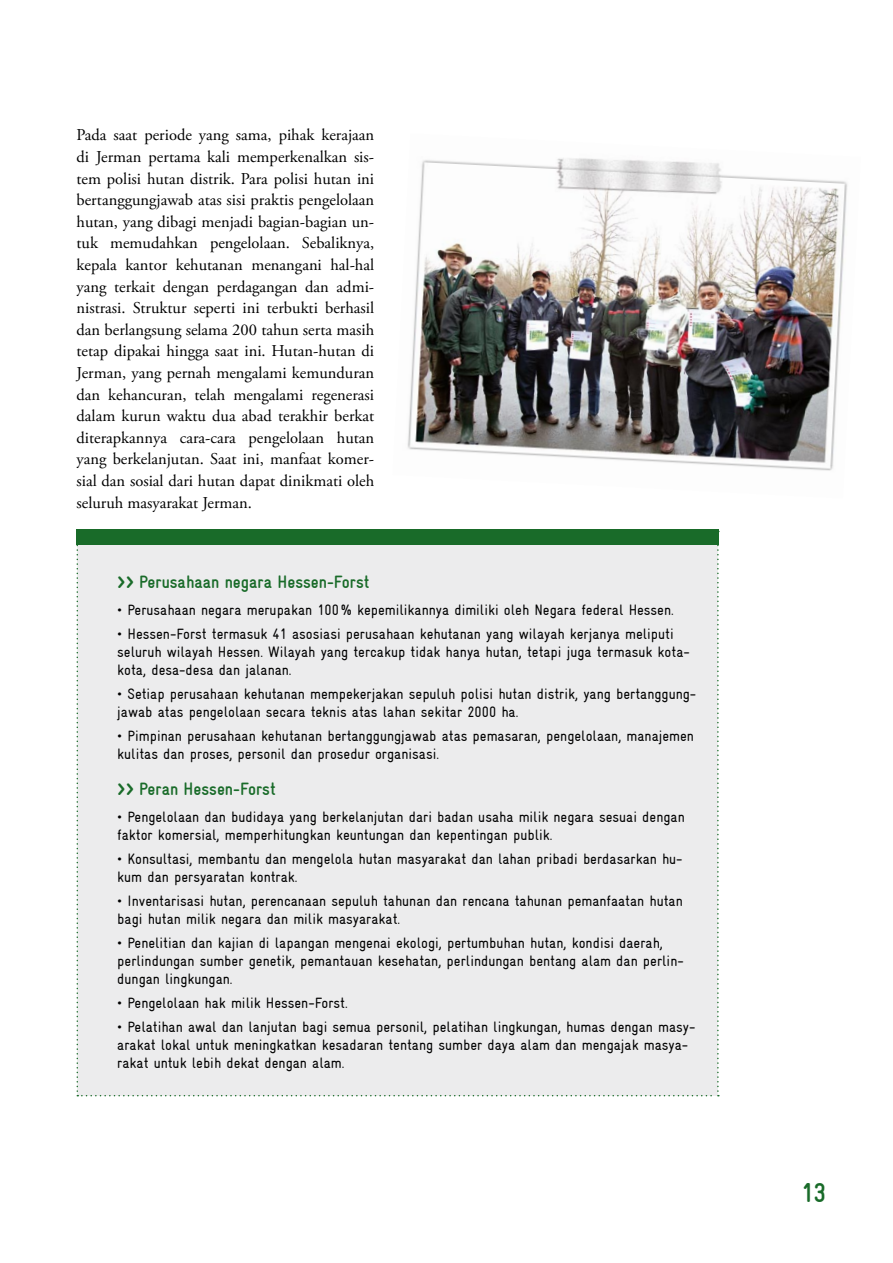
<style>
.page{position:relative;width:893px;height:1263px;background:#fff}
.page>*{position:absolute;margin:0;border:0;box-sizing:border-box;transform-origin:0 0}
.t1{font:700 27px "Gravur Condensed";color:#196b29}
.t2{font:700 18px "Gravur Condensed";color:#196b29}
.t3{font:16.5px/21.6px "Adobe Garamond Pro";color:#000;text-align:justify}
.t4{font:15px/18px "Gravur Condensed";color:#000}
.s1{font-size:24px}
</style>
<div class="page">
<div style="left:77px;top:545px;width:642px;height:551px;background:#ececed"></div>
<div style="left:77px;top:529px;width:642px;height:16px;background:#196b29"></div>
<img style="left:407px;top:158px;width:441px;height:313px">
<p class="t3" style="left:77px;top:125px;width:299px">Pada saat periode yang sama, pihak kerajaan di Jerman pertama kali memperkenalkan sis&shy;tem polisi hutan distrik. Para polisi hutan ini bertanggungjawab atas sisi praktis pengelolaan hutan, yang dibagi menjadi bagian-bagian un&shy;tuk memudahkan pengelolaan. Sebaliknya, kepala kantor kehutanan menangani hal-hal yang terkait dengan perdagangan dan admi&shy;nistrasi. Struktur seperti ini terbukti berhasil dan berlangsung selama 200 tahun serta masih tetap dipakai hingga saat ini. Hutan-hutan di Jerman, yang pernah mengalami kemunduran dan kehancuran, telah mengalami regenerasi dalam kurun waktu dua abad terakhir berkat diterapkannya cara-cara pengelolaan hutan yang berkelanjutan. Saat ini, manfaat komer&shy;sial dan sosial dari hutan dapat dinikmati oleh seluruh masyarakat Jerman.</p>
<p class="t2" style="left:117px;top:572px;width:254px"><span class="s1">&gt;&gt;</span> Perusahaan negara Hessen-Forst</p>
<p class="t4" style="left:117px;top:601px;width:558px">• Perusahaan negara merupakan 100% kepemilikannya dimiliki oleh Negara federal Hessen.</p>
<p class="t4" style="left:117px;top:625px;width:574px">• Hessen-Forst termasuk 41 asosiasi perusahaan kehutanan yang wilayah kerjanya meliputi seluruh wilayah Hessen. Wilayah yang tercakup tidak hanya hutan, tetapi juga termasuk kota&shy;kota, desa-desa dan jalanan.</p>
<p class="t4" style="left:117px;top:685px;width:581px">• Setiap perusahaan kehutanan mempekerjakan sepuluh polisi hutan distrik, yang bertanggung&shy;jawab atas pengelolaan secara teknis atas lahan sekitar 2000 ha.</p>
<p class="t4" style="left:117px;top:727px;width:578px">• Pimpinan perusahaan kehutanan bertanggungjawab atas pemasaran, pengelolaan, manajemen kulitas dan proses, personil dan prosedur organisasi.</p>
<p class="t2" style="left:117px;top:779px;width:160px"><span class="s1">&gt;&gt;</span> Peran Hessen-Forst</p>
<p class="t4" style="left:117px;top:808px;width:569px">• Pengelolaan dan budidaya yang berkelanjutan dari badan usaha milik negara sesuai dengan faktor komersial, memperhitungkan keuntungan dan kepentingan publik.</p>
<p class="t4" style="left:117px;top:850px;width:567px">• Konsultasi, membantu dan mengelola hutan masyarakat dan lahan pribadi berdasarkan hu&shy;kum dan persyaratan kontrak.</p>
<p class="t4" style="left:117px;top:892px;width:567px">• Inventarisasi hutan, perencanaan sepuluh tahunan dan rencana tahunan pemanfaatan hutan bagi hutan milik negara dan milik masyarakat.</p>
<p class="t4" style="left:117px;top:934px;width:568px">• Penelitian dan kajian di lapangan mengenai ekologi, pertumbuhan hutan, kondisi daerah, perlindungan sumber genetik, pemantauan kesehatan, perlindungan bentang alam dan perlin&shy;dungan lingkungan.</p>
<p class="t4" style="left:117px;top:994px;width:232px">• Pengelolaan hak milik Hessen-Forst.</p>
<p class="t4" style="left:117px;top:1018px;width:580px">• Pelatihan awal dan lanjutan bagi semua personil, pelatihan lingkungan, humas dengan masy&shy;arakat lokal untuk meningkatkan kesadaran tentang sumber daya alam dan mengajak masya&shy;rakat untuk lebih dekat dengan alam.</p>
<h1 class="t1" style="left:801px;top:1178px;width:26px">13</h1>
</div>
